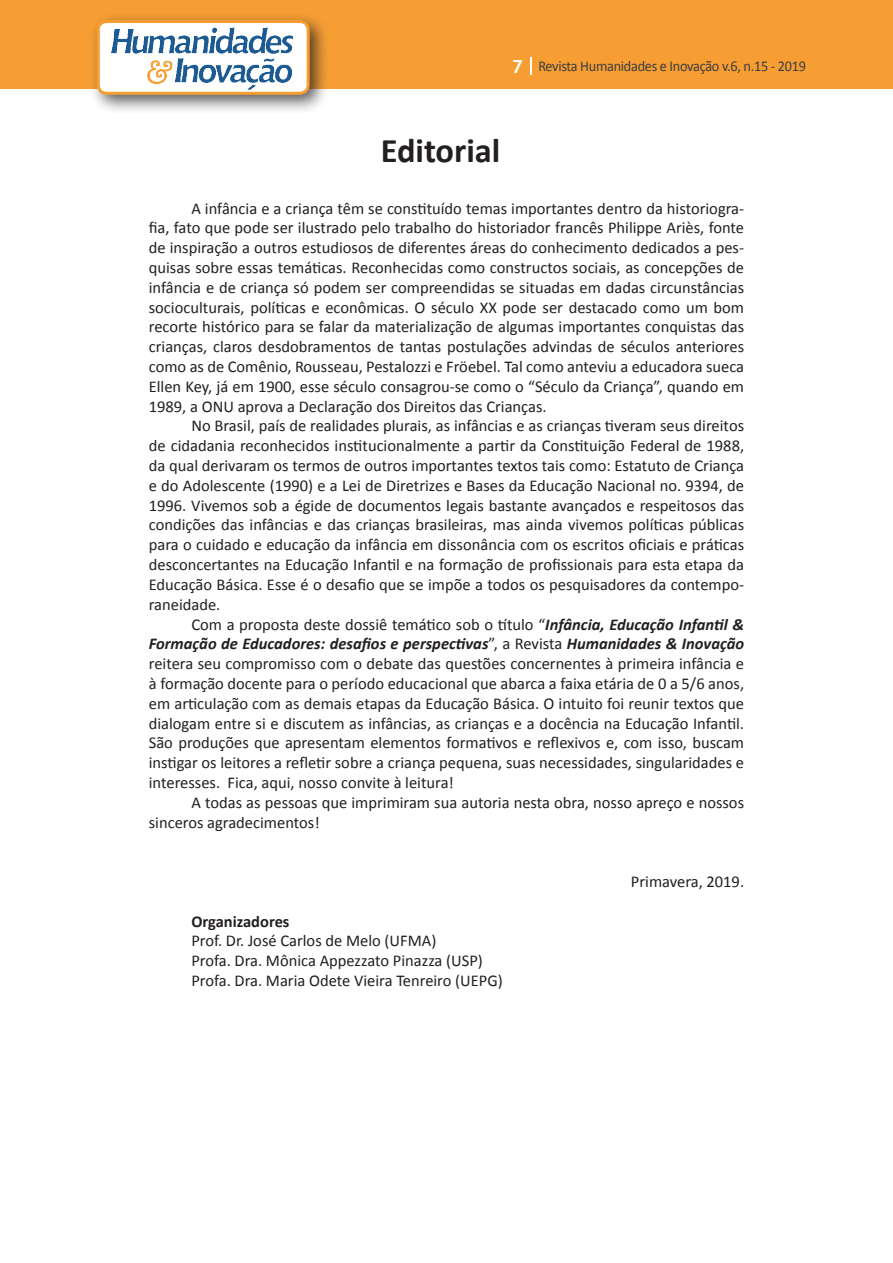
<style>
.page{position:relative;width:893px;height:1263px;background:#fff}
.page>*{position:absolute;margin:0;border:0;box-sizing:border-box;transform-origin:0 0}
.t1{font:700 34.5px "Calibri";color:#231f20}
.Texto{font:16.5px/19.8px "Calibri";color:#231f20;text-align:justify}
.Texto-2{font:700 16.5px "Calibri";color:#231f20}
.t2{font:15px "Calibri";letter-spacing:-.02em;color:#3e3e3f;scale:.95 1}
.s1{font-family:"Trebuchet MS";font-weight:700;font-size:18px;color:#fff}
.s2{font-weight:700;font-style:italic}
</style>
<div class="page">
<div style="left:0;top:0;width:893px;height:88px;background:#f69e34"></div>
<svg style="left:530px;top:57px;width:2px;height:18px"></svg>
<div style="left:88px;top:12px;width:242px;height:103px;background:#231f20;opacity:.75"></div>
<div style="left:98px;top:22px;width:210px;height:71px;background:#fff;border-radius:9px"></div>
<img style="left:112px;top:27px;width:181px;height:62px">
<div style="left:97px;top:20px;width:213px;height:75px;border:3px solid #f69e34;border-radius:9px"></div>
<p class="t2" style="left:512px;top:57px;width:311px"><span class="s1">7</span> Revista Humanidades e Inovação v.6, n.15 - 2019</p>
<p class="t1" style="left:381px;top:126px;width:121px">Editorial</p>
<p class="Texto" style="left:149px;top:198px;width:597px;text-indent:43px">A infância e a criança têm se constituído temas importantes dentro da historiogra&shy;fia, fato que pode ser ilustrado pelo trabalho do historiador francês Philippe Ariès, fonte de inspiração a outros estudiosos de diferentes áreas do conhecimento dedicados a pes&shy;quisas sobre essas temáticas. Reconhecidas como constructos sociais, as concepções de infância e de criança só podem ser compreendidas se situadas em dadas circunstâncias socioculturais, políticas e econômicas. O século XX pode ser destacado como um bom recorte histórico para se falar da materialização de algumas importantes conquistas das crianças, claros desdobramentos de tantas postulações advindas de séculos anteriores como as de Comênio, Rousseau, Pestalozzi e Fröebel. Tal como anteviu a educadora sueca Ellen Key, já em 1900, esse século consagrou-se como o “Século da Criança”, quando em 1989, a ONU aprova a Declaração dos Direitos das Crianças.</p>
<p class="Texto" style="left:149px;top:416px;width:597px;text-indent:43px">No Brasil, país de realidades plurais, as infâncias e as crianças tiveram seus direitos de cidadania reconhecidos institucionalmente a partir da Constituição Federal de 1988, da qual derivaram os termos de outros importantes textos tais como: Estatuto de Criança e do Adolescente (1990) e a Lei de Diretrizes e Bases da Educação Nacional no. 9394, de 1996. Vivemos sob a égide de documentos legais bastante avançados e respeitosos das condições das infâncias e das crianças brasileiras, mas ainda vivemos políticas públicas para o cuidado e educação da infância em dissonância com os escritos oficiais e práticas desconcertantes na Educação Infantil e na formação de profissionais para esta etapa da Educação Básica. Esse é o desafio que se impõe a todos os pesquisadores da contempo&shy;raneidade.</p>
<p class="Texto" style="left:149px;top:614px;width:597px;text-indent:43px">Com a proposta deste dossiê temático sob o título “<span class="s2">Infância, Educação Infantil &amp; Formação de Educadores: desafios e perspectivas</span>”, a Revista <span class="s2">Humanidades &amp; Inovação </span>reitera seu compromisso com o debate das questões concernentes à primeira infância e à formação docente para o período educacional que abarca a faixa etária de 0 a 5/6 anos, em articulação com as demais etapas da Educação Básica. O intuito foi reunir textos que dialogam entre si e discutem as infâncias, as crianças e a docência na Educação Infantil.<br>São produções que apresentam elementos formativos e reflexivos e, com isso, buscam instigar os leitores a refletir sobre a criança pequena, suas necessidades, singularidades e interesses. Fica, aqui, nosso convite à leitura!</p>
<p class="Texto" style="left:149px;top:792px;width:597px;text-indent:43px">A todas as pessoas que imprimiram sua autoria nesta obra, nosso apreço e nossos sinceros agradecimentos!</p>
<p class="Texto-2" style="left:191px;top:909px;width:100px">Organizadores</p>
<p class="Texto" style="left:191px;top:931px;width:247px">Prof. Dr. José Carlos de Melo (UFMA)</p>
<p class="Texto" style="left:191px;top:951px;width:293px">Profa. Dra. Mônica Appezzato Pinazza (USP)</p>
<p class="Texto" style="left:191px;top:971px;width:313px">Profa. Dra. Maria Odete Vieira Tenreiro (UEPG)</p>
<p class="Texto" style="left:631px;top:872px;width:115px">Primavera, 2019.</p>
</div>
